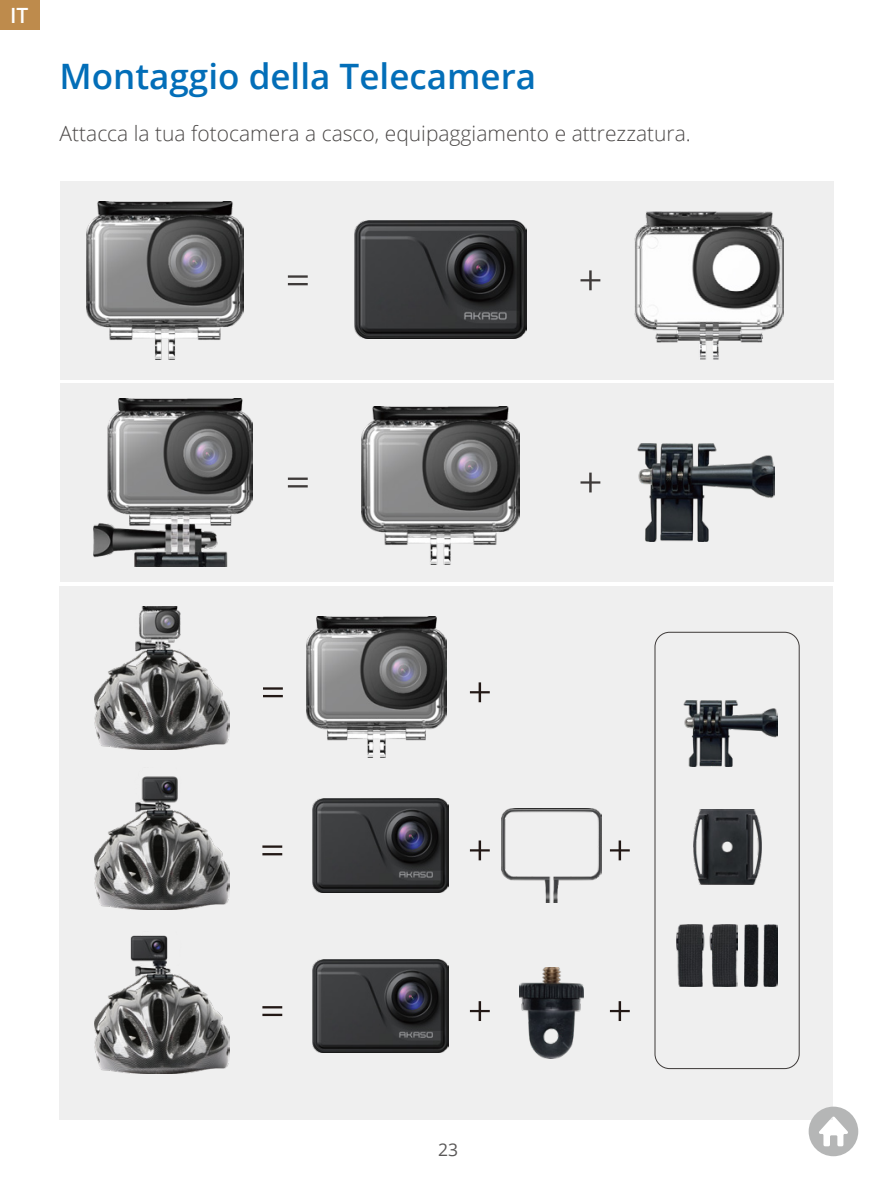
<style>
.page{position:relative;width:893px;height:1191px;background:#fff}
.page>*{position:absolute;margin:0;border:0;box-sizing:border-box;transform-origin:0 0}
.t1{font:600 35px "Open Sans";color:#036eb8}
.t2{font:300 21px "Open Sans";color:#4c4948}
.t3{font:600 21px "Open Sans";color:#fff}
.t4{font:17.5px "Open Sans";color:#595757}
</style>
<div class="page">
<div style="left:60px;top:586px;width:773px;height:533px;background:#efefef"></div>
<img style="left:306px;top:617px;width:141px;height:140px">
<img style="left:312px;top:799px;width:137px;height:93px">
<svg style="left:470px;top:682px;width:20px;height:20px"></svg>
<svg style="left:470px;top:840px;width:20px;height:20px"></svg>
<hr style="left:263px;top:695px;width:20px;height:2px;background:#221815">
<hr style="left:263px;top:687px;width:20px;height:2px;background:#221815">
<hr style="left:262px;top:853px;width:20px;height:2px;background:#221815">
<hr style="left:262px;top:845px;width:20px;height:2px;background:#221815">
<hr style="left:262px;top:1013px;width:20px;height:3px;background:#221815">
<hr style="left:262px;top:1006px;width:20px;height:2px;background:#221815">
<svg style="left:610px;top:840px;width:20px;height:20px"></svg>
<img style="left:312px;top:959px;width:137px;height:93px">
<svg style="left:470px;top:1001px;width:20px;height:20px"></svg>
<svg style="left:610px;top:1001px;width:20px;height:20px"></svg>
<img style="left:519px;top:967px;width:65px;height:91px">
<div style="left:655px;top:632px;width:145px;height:437px;border:1px solid #3e3a39;border-radius:15px"></div>
<img style="left:693px;top:809px;width:68px;height:75px">
<img style="left:683px;top:700px;width:94px;height:67px">
<img style="left:676px;top:925px;width:62px;height:62px">
<img style="left:744px;top:925px;width:34px;height:61px">
<img style="left:502px;top:808px;width:99px;height:94px">
<img style="left:94px;top:606px;width:136px;height:143px">
<img style="left:94px;top:776px;width:136px;height:133px">
<img style="left:94px;top:935px;width:136px;height:138px">
<div style="left:60px;top:383px;width:773px;height:199px;background:#efefef"></div>
<div style="left:60px;top:181px;width:773px;height:198px;background:#efefef"></div>
<svg style="left:580px;top:270px;width:20px;height:20px"></svg>
<hr style="left:288px;top:283px;width:20px;height:2px;background:#3e3a39">
<hr style="left:288px;top:275px;width:20px;height:3px;background:#3e3a39">
<svg style="left:580px;top:472px;width:20px;height:20px"></svg>
<hr style="left:288px;top:485px;width:20px;height:2px;background:#3e3a39">
<hr style="left:288px;top:477px;width:20px;height:3px;background:#3e3a39">
<img style="left:86px;top:201px;width:158px;height:158px">
<img style="left:362px;top:406px;width:157px;height:158px">
<img style="left:354px;top:221px;width:172px;height:117px">
<img style="left:635px;top:211px;width:148px;height:148px">
<img style="left:637px;top:443px;width:138px;height:98px">
<img style="left:93px;top:399px;width:160px;height:167px">
<svg style="left:809px;top:1106px;width:49px;height:50px"></svg>
<div style="left:0;top:0;width:40px;height:30px;background:#be8b4c"></div>
<p class="t3" style="left:10px;top:1px;width:20px">IT</p>
<h1 class="t1" style="left:60px;top:53px;width:478px">Montaggio della Telecamera</h1>
<p class="t2" style="left:60px;top:119px;width:633px">Attacca la tua fotocamera a casco, equipaggiamento e attrezzatura.</p>
<p class="t4" style="left:438px;top:1138px;width:22px">23</p>
</div>
